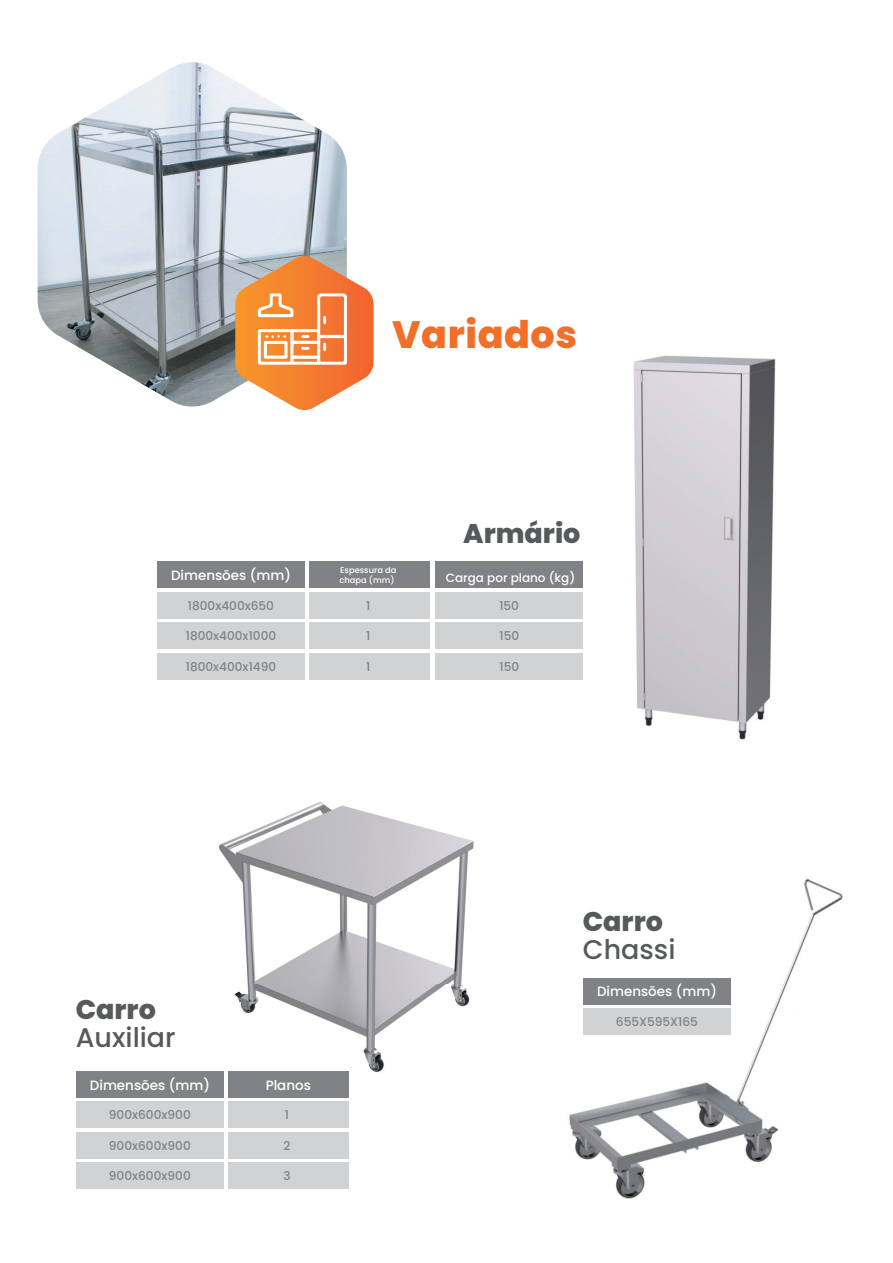
<style>
.page{position:relative;width:893px;height:1263px;background:#fff}
.page>*{position:absolute;margin:0;border:0;box-sizing:border-box;transform-origin:0 0}
.t1{font:800 38.1px "Poppins";letter-spacing:.015em;color:#f26e29}
.t2{font:800 27px "Poppins";color:#575a5b}
.t3{font:500 27px "Poppins";color:#575a5b}
.t4{font:500 13.5px "Poppins";color:#fff}
.t5{font:500 12.15px "Poppins";color:#808285}
.t6{font:500 12px "Poppins";color:#fff}
.t7{font:500 8.4px/10.6px "Poppins";color:#fff}
</style>
<div class="page">
<img style="left:569px;top:878px;width:274px;height:321px">
<img style="left:580px;top:355px;width:196px;height:385px">
<div style="left:157px;top:562px;width:148px;height:26px;background:#808285"></div>
<div style="left:309px;top:562px;width:120px;height:26px;background:#808285"></div>
<div style="left:157px;top:592px;width:148px;height:26px;background:#d1d2d4"></div>
<div style="left:309px;top:592px;width:120px;height:26px;background:#d1d2d4"></div>
<div style="left:435px;top:562px;width:148px;height:26px;background:#808285"></div>
<div style="left:435px;top:592px;width:148px;height:26px;background:#d1d2d4"></div>
<div style="left:157px;top:623px;width:148px;height:26px;background:#d1d2d4"></div>
<div style="left:309px;top:623px;width:120px;height:26px;background:#d1d2d4"></div>
<div style="left:435px;top:623px;width:148px;height:26px;background:#d1d2d4"></div>
<div style="left:157px;top:653px;width:148px;height:26px;background:#d1d2d4"></div>
<div style="left:309px;top:653px;width:120px;height:26px;background:#d1d2d4"></div>
<div style="left:435px;top:653px;width:148px;height:26px;background:#d1d2d4"></div>
<img style="left:219px;top:802px;width:255px;height:183px">
<img style="left:223px;top:985px;width:247px;height:97px">
<div style="left:76px;top:1071px;width:147px;height:26px;background:#808285"></div>
<div style="left:228px;top:1071px;width:120px;height:26px;background:#808285"></div>
<div style="left:76px;top:1102px;width:147px;height:26px;background:#d1d2d4"></div>
<div style="left:228px;top:1102px;width:120px;height:26px;background:#d1d2d4"></div>
<div style="left:76px;top:1132px;width:147px;height:26px;background:#d1d2d4"></div>
<div style="left:228px;top:1132px;width:120px;height:26px;background:#d1d2d4"></div>
<div style="left:76px;top:1163px;width:147px;height:26px;background:#d1d2d4"></div>
<div style="left:228px;top:1163px;width:120px;height:26px;background:#d1d2d4"></div>
<div style="left:583px;top:978px;width:147px;height:26px;background:#808285"></div>
<div style="left:583px;top:1008px;width:147px;height:26px;background:#d1d2d4"></div>
<img style="left:38px;top:62px;width:309px;height:345px">
<svg style="left:235px;top:256px;width:139px;height:154px"></svg>
<h1 class="t1" style="left:392px;top:312px;width:186px">Variados</h1>
<p class="t4" style="left:171px;top:567px;width:122px">Dimensões (mm)</p>
<p class="t7" style="left:339px;top:564px;width:58px">Espessura da chapa (mm)</p>
<p class="t5" style="left:188px;top:598px;width:88px">1800x400x650</p>
<p class="t5" style="left:366px;top:598px;width:6px">1</p>
<h2 class="t2" style="left:463px;top:518px;width:119px">Armário</h2>
<p class="t6" style="left:446px;top:570px;width:131px">Carga por plano (kg)</p>
<p class="t5" style="left:499px;top:598px;width:21px">150</p>
<p class="t5" style="left:186px;top:629px;width:92px">1800x400x1000</p>
<p class="t5" style="left:366px;top:629px;width:6px">1</p>
<p class="t5" style="left:499px;top:629px;width:21px">150</p>
<p class="t5" style="left:186px;top:659px;width:92px">1800x400x1490</p>
<p class="t5" style="left:366px;top:659px;width:6px">1</p>
<p class="t5" style="left:499px;top:660px;width:21px">150</p>
<h2 class="t2" style="left:76px;top:993px;width:82px">Carro</h2>
<h2 class="t3" style="left:76px;top:1022px;width:101px">Auxiliar</h2>
<p class="t4" style="left:90px;top:1077px;width:122px">Dimensões (mm)</p>
<p class="t4" style="left:266px;top:1077px;width:47px">Planos</p>
<p class="t5" style="left:109px;top:1108px;width:83px">900x600x900</p>
<p class="t5" style="left:285px;top:1108px;width:6px">1</p>
<p class="t5" style="left:109px;top:1138px;width:83px">900x600x900</p>
<p class="t5" style="left:284px;top:1138px;width:8px">2</p>
<p class="t5" style="left:109px;top:1169px;width:83px">900x600x900</p>
<p class="t5" style="left:283px;top:1169px;width:9px">3</p>
<h2 class="t2" style="left:583px;top:906px;width:82px">Carro</h2>
<h2 class="t3" style="left:583px;top:934px;width:94px">Chassi</h2>
<p class="t4" style="left:597px;top:983px;width:122px">Dimensões (mm)</p>
<p class="t5" style="left:616px;top:1014px;width:84px">655X595X165</p>
</div>
